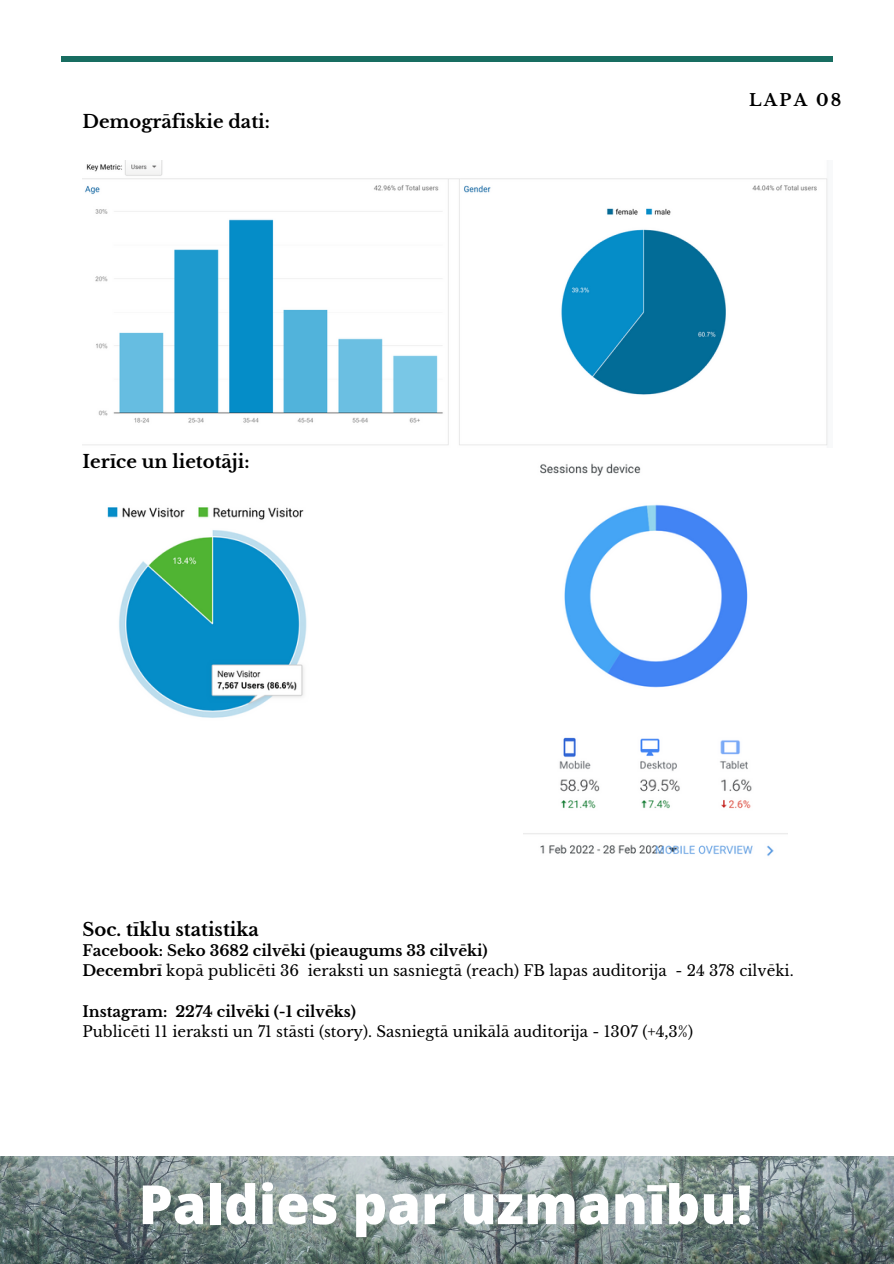
<style>
.page{position:relative;width:894px;height:1264px;background:#fff}
.page>*{position:absolute;margin:0;border:0;box-sizing:border-box;transform-origin:0 0}
.t1{font:800 54px "Open Sans";color:#fff}
.t2{font:700 18px "Libre Baskerville";color:#000}
.t3{font:700 16.5px "Libre Baskerville";letter-spacing:.14em;color:#000}
.t4{font:15px "Libre Baskerville";color:#000}
.t5{font:700 15px "Libre Baskerville";color:#000}
.s1{font-weight:700}
</style>
<div class="page">
<img style="left:0;top:1156px;width:893px;height:107px">
<hr style="left:61px;top:57px;width:771px;height:4px;background:#186d61">
<img style="left:82px;top:160px;width:746px;height:286px">
<img style="left:107px;top:507px;width:200px;height:211px">
<img style="left:523px;top:463px;width:264px;height:393px">
<p class="t2" style="left:82px;top:110px;width:189px">Demogrāfiskie dati:</p>
<p class="t2" style="left:82px;top:451px;width:168px">Ierīce un lietotāji:</p>
<p class="t3" style="left:748px;top:90px;width:94px">LAPA 08</p>
<p class="t2" style="left:82px;top:918px;width:178px">Soc. tīklu statistika</p>
<p class="t5" style="left:82px;top:941px;width:406px">Facebook: Seko 3682 cilvēki (pieaugums 33 cilvēki)</p>
<p class="t4" style="left:82px;top:961px;width:712px"><span class="s1">Decembrī</span> kopā publicēti 36 ieraksti un sasniegtā (reach) FB lapas auditorija - 24 378 cilvēki.</p>
<p class="t5" style="left:82px;top:1002px;width:275px">Instagram: 2274 cilvēki (-1 cilvēks)</p>
<p class="t4" style="left:82px;top:1022px;width:612px">Publicēti 11 ieraksti un 71 stāsti (story). Sasniegtā unikālā auditorija - 1307 (+4,3%)</p>
<p class="t1" style="left:139px;top:1166px;width:615px">Paldies par uzmanību!</p>
</div>
